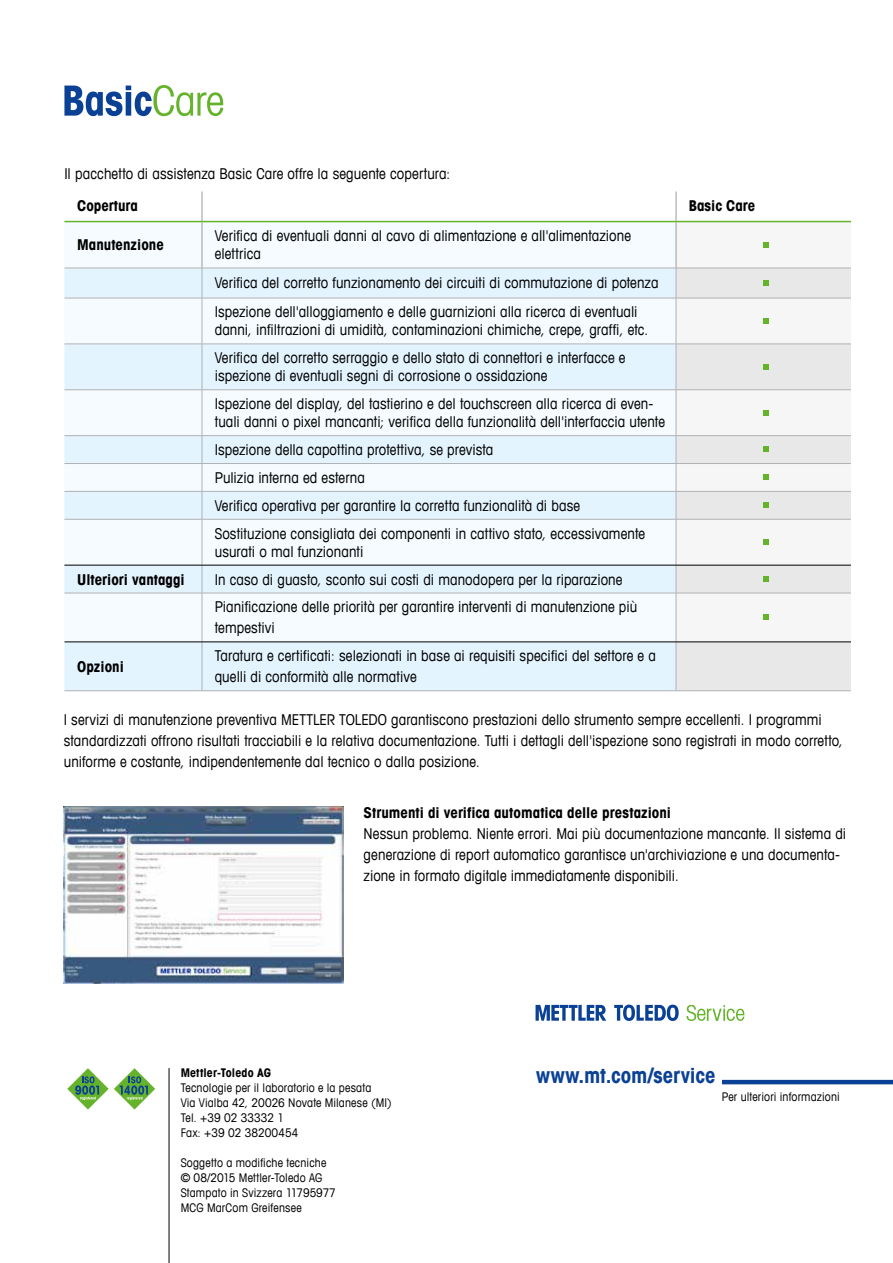
<style>
.page{position:relative;width:893px;height:1263px;background:#fff}
.page>*{position:absolute;margin:0;border:0;box-sizing:border-box;transform-origin:0 0}
.t1{font:700 condensed 21px "Avant Garde Com";color:#0b4195}
.t2{font:condensed 15px/27.9px "Avant Garde Com";letter-spacing:.005em;color:#000}
.t3{font:700 condensed 15px "Avant Garde Com";color:#000}
.t4{font:condensed 12px/15px "Avant Garde Com";letter-spacing:.015em;color:#000}
.t5{font:700 condensed 12px "Avant Garde Com";letter-spacing:.01em;color:#000}
</style>
<div class="page">
<hr style="left:169px;top:1068px;width:1px;height:195px;background:#000">
<svg style="left:67px;top:1068px;width:88px;height:41px"></svg>
<hr style="left:722px;top:1080px;width:171px;height:4px;background:#0b4195">
<svg style="left:614px;top:1005px;width:65px;height:16px"></svg>
<svg style="left:536px;top:1005px;width:70px;height:16px"></svg>
<svg style="left:686px;top:1005px;width:58px;height:16px"></svg>
<div style="left:64px;top:222px;width:612px;height:46px;background:#f5fbfe"></div>
<div style="left:677px;top:222px;width:174px;height:46px;background:#f6f6f6"></div>
<svg style="left:64px;top:269px;width:612px;height:421px;fill:#edf4fe"></svg>
<div style="left:677px;top:269px;width:174px;height:421px;background:#eee"></div>
<hr style="left:202px;top:191px;width:1px;height:30px;background:#9c9c9d">
<hr style="left:676px;top:191px;width:1px;height:30px;background:#9c9c9d">
<hr style="left:202px;top:222px;width:1px;height:46px;background:#9c9c9d">
<hr style="left:676px;top:222px;width:1px;height:46px;background:#9c9c9d">
<hr style="left:64px;top:221px;width:138px;height:1px;background:#64b32b">
<hr style="left:202px;top:221px;width:474px;height:1px;background:#64b32b">
<hr style="left:676px;top:221px;width:175px;height:1px;background:#64b32b">
<hr style="left:64px;top:268px;width:138px;height:1px;background:#b1b2b3">
<hr style="left:202px;top:268px;width:474px;height:1px;background:#b1b2b3">
<hr style="left:202px;top:268px;width:1px;height:30px;background:#b1b2b3">
<hr style="left:676px;top:268px;width:175px;height:1px;background:#b1b2b3">
<hr style="left:676px;top:268px;width:1px;height:30px;background:#b1b2b3">
<hr style="left:64px;top:298px;width:138px;height:1px;background:#b1b2b3">
<hr style="left:202px;top:298px;width:474px;height:1px;background:#b1b2b3">
<hr style="left:202px;top:298px;width:1px;height:46px;background:#b1b2b3">
<hr style="left:676px;top:298px;width:175px;height:1px;background:#b1b2b3">
<hr style="left:676px;top:298px;width:1px;height:46px;background:#b1b2b3">
<hr style="left:64px;top:344px;width:138px;height:1px;background:#b1b2b3">
<hr style="left:202px;top:344px;width:474px;height:1px;background:#b1b2b3">
<hr style="left:202px;top:344px;width:1px;height:46px;background:#b1b2b3">
<hr style="left:676px;top:344px;width:175px;height:1px;background:#b1b2b3">
<hr style="left:676px;top:344px;width:1px;height:46px;background:#b1b2b3">
<hr style="left:64px;top:389px;width:138px;height:1px;background:#b1b2b3">
<hr style="left:202px;top:389px;width:474px;height:1px;background:#b1b2b3">
<hr style="left:202px;top:390px;width:1px;height:45px;background:#b1b2b3">
<hr style="left:676px;top:389px;width:175px;height:1px;background:#b1b2b3">
<hr style="left:676px;top:390px;width:1px;height:45px;background:#b1b2b3">
<hr style="left:64px;top:435px;width:138px;height:1px;background:#b1b2b3">
<hr style="left:202px;top:435px;width:474px;height:1px;background:#b1b2b3">
<hr style="left:676px;top:435px;width:175px;height:1px;background:#b1b2b3">
<hr style="left:64px;top:463px;width:138px;height:1px;background:#b1b2b3">
<hr style="left:202px;top:463px;width:474px;height:1px;background:#b1b2b3">
<hr style="left:676px;top:463px;width:175px;height:1px;background:#b1b2b3">
<hr style="left:64px;top:491px;width:138px;height:1px;background:#b1b2b3">
<hr style="left:202px;top:491px;width:474px;height:1px;background:#b1b2b3">
<svg style="left:202px;top:436px;width:1px;height:83px"></svg>
<hr style="left:676px;top:491px;width:175px;height:1px;background:#b1b2b3">
<svg style="left:676px;top:436px;width:1px;height:83px"></svg>
<hr style="left:64px;top:519px;width:138px;height:1px;background:#b1b2b3">
<hr style="left:202px;top:519px;width:474px;height:1px;background:#b1b2b3">
<hr style="left:202px;top:519px;width:1px;height:46px;background:#b1b2b3">
<hr style="left:676px;top:519px;width:175px;height:1px;background:#b1b2b3">
<hr style="left:676px;top:519px;width:1px;height:46px;background:#b1b2b3">
<svg style="left:202px;top:566px;width:1px;height:27px"></svg>
<svg style="left:676px;top:566px;width:1px;height:27px"></svg>
<hr style="left:64px;top:593px;width:138px;height:1px;background:#b1b2b3">
<hr style="left:202px;top:593px;width:474px;height:1px;background:#b1b2b3">
<hr style="left:202px;top:593px;width:1px;height:49px;background:#b1b2b3">
<hr style="left:676px;top:593px;width:175px;height:1px;background:#b1b2b3">
<hr style="left:676px;top:593px;width:1px;height:49px;background:#b1b2b3">
<hr style="left:202px;top:642px;width:1px;height:48px;background:#b1b2b3">
<hr style="left:676px;top:642px;width:1px;height:48px;background:#b1b2b3">
<hr style="left:64px;top:690px;width:138px;height:1px;background:#b1b2b3">
<hr style="left:202px;top:690px;width:474px;height:1px;background:#b1b2b3">
<hr style="left:676px;top:690px;width:175px;height:1px;background:#b1b2b3">
<hr style="left:64px;top:565px;width:138px;height:1px;background:#000">
<hr style="left:202px;top:565px;width:474px;height:1px;background:#000">
<hr style="left:676px;top:565px;width:175px;height:1px;background:#000">
<hr style="left:64px;top:642px;width:138px;height:1px;background:#000">
<hr style="left:202px;top:642px;width:474px;height:1px;background:#000">
<hr style="left:676px;top:642px;width:175px;height:1px;background:#000">
<svg style="left:763px;top:242px;width:5px;height:6px"></svg>
<svg style="left:763px;top:280px;width:5px;height:6px"></svg>
<svg style="left:763px;top:318px;width:5px;height:5px"></svg>
<svg style="left:763px;top:364px;width:5px;height:5px"></svg>
<svg style="left:763px;top:410px;width:5px;height:5px"></svg>
<svg style="left:763px;top:447px;width:5px;height:5px"></svg>
<svg style="left:763px;top:475px;width:5px;height:5px"></svg>
<svg style="left:763px;top:503px;width:5px;height:5px"></svg>
<svg style="left:763px;top:539px;width:5px;height:6px"></svg>
<svg style="left:763px;top:576px;width:5px;height:6px"></svg>
<svg style="left:763px;top:615px;width:5px;height:5px"></svg>
<svg style="left:64px;top:85px;width:159px;height:31px"></svg>
<img style="left:64px;top:806px;width:279px;height:177px">
<p class="t2" style="left:64px;top:159px;width:387px">Il pacchetto di assistenza Basic Care offre la seguente copertura:</p>
<p class="t3" style="left:77px;top:196px;width:62px">Copertura</p>
<p class="t3" style="left:689px;top:196px;width:68px">Basic Care</p>
<p class="t3" style="left:77px;top:235px;width:88px">Manutenzione</p>
<p class="t2" style="left:215px;top:227px;width:418px;line-height:18px">Verifica di eventuali danni al cavo di alimentazione e all'alimentazione elettrica</p>
<p class="t2" style="left:215px;top:268px;width:445px;line-height:29px">Verifica del corretto funzionamento dei circuiti di commutazione di potenza<br>Ispezione dell'alloggiamento e delle guarnizioni alla ricerca di eventuali</p>
<p class="t2" style="left:215px;top:316px;width:435px">danni, infiltrazioni di umidità, contaminazioni chimiche, crepe, graffi, etc.<br>Verifica del corretto serraggio e dello stato di connettori e interfacce e</p>
<p class="t2" style="left:215px;top:362px;width:440px">ispezione di eventuali segni di corrosione o ossidazione<br>Ispezione del display, del tastierino e del touchscreen alla ricerca di even-</p>
<p class="t2" style="left:215px;top:407px;width:452px">tuali danni o pixel mancanti; verifica della funzionalità dell'interfaccia utente Ispezione della capottina protettiva, se prevista<br>Pulizia interna ed esterna<br>Verifica operativa per garantire la corretta funzionalità di base<br>Sostituzione consigliata dei componenti in cattivo stato, eccessivamente</p>
<p class="t2" style="left:215px;top:537px;width:150px">usurati o mal funzionanti</p>
<p class="t3" style="left:77px;top:569px;width:109px">Ulteriori vantaggi</p>
<p class="t2" style="left:215px;top:565px;width:424px">In caso di guasto, sconto sui costi di manodopera per la riparazione<br>Pianificazione delle priorità per garantire interventi di manutenzione più</p>
<p class="t2" style="left:215px;top:614px;width:62px">tempestivi</p>
<p class="t3" style="left:77px;top:657px;width:48px">Opzioni</p>
<p class="t2" style="left:215px;top:645px;width:443px;line-height:21px">Taratura e certificati: selezionati in base ai requisiti specifici del settore e a quelli di conformità alle normative</p>
<p class="t2" style="left:64px;top:709px;width:781px;line-height:21px">I servizi di manutenzione preventiva METTLER TOLEDO garantiscono prestazioni dello strumento sempre eccellenti. I programmi standardizzati offrono risultati tracciabili e la relativa documentazione. Tutti i dettagli dell'ispezione sono registrati in modo corretto, uniforme e costante, indipendentemente dal tecnico o dalla posizione.</p>
<p class="t3" style="left:364px;top:803px;width:309px">Strumenti di verifica automatica delle prestazioni</p>
<p class="t2" style="left:364px;top:823px;width:484px;line-height:21px">Nessun problema. Niente errori. Mai più documentazione mancante. Il sistema di generazione di report automatico garantisce un'archiviazione e una documenta&shy;zione in formato digitale immediatamente disponibili.</p>
<p class="t5" style="left:181px;top:1065px;width:92px">Mettler-Toledo AG</p>
<p class="t4" style="left:181px;top:1080px;width:213px">Tecnologie per il laboratorio e la pesata<br>Via Vialba 42, 20026 Novate Milanese (MI)<br>Tel. +39 02 33332 1<br>Fax: +39 02 38200454</p>
<p class="t4" style="left:181px;top:1155px;width:157px">Soggetto a modifiche tecniche © 08/2015 Mettler-Toledo AG<br>Stampato in Svizzera 11795977<br>MCG MarCom Greifensee</p>
<h1 class="t1" style="left:536px;top:1061px;width:181px">www.mt.com/service</h1>
<p class="t4" style="left:722px;top:1089px;width:120px">Per ulteriori informazioni</p>
</div>
